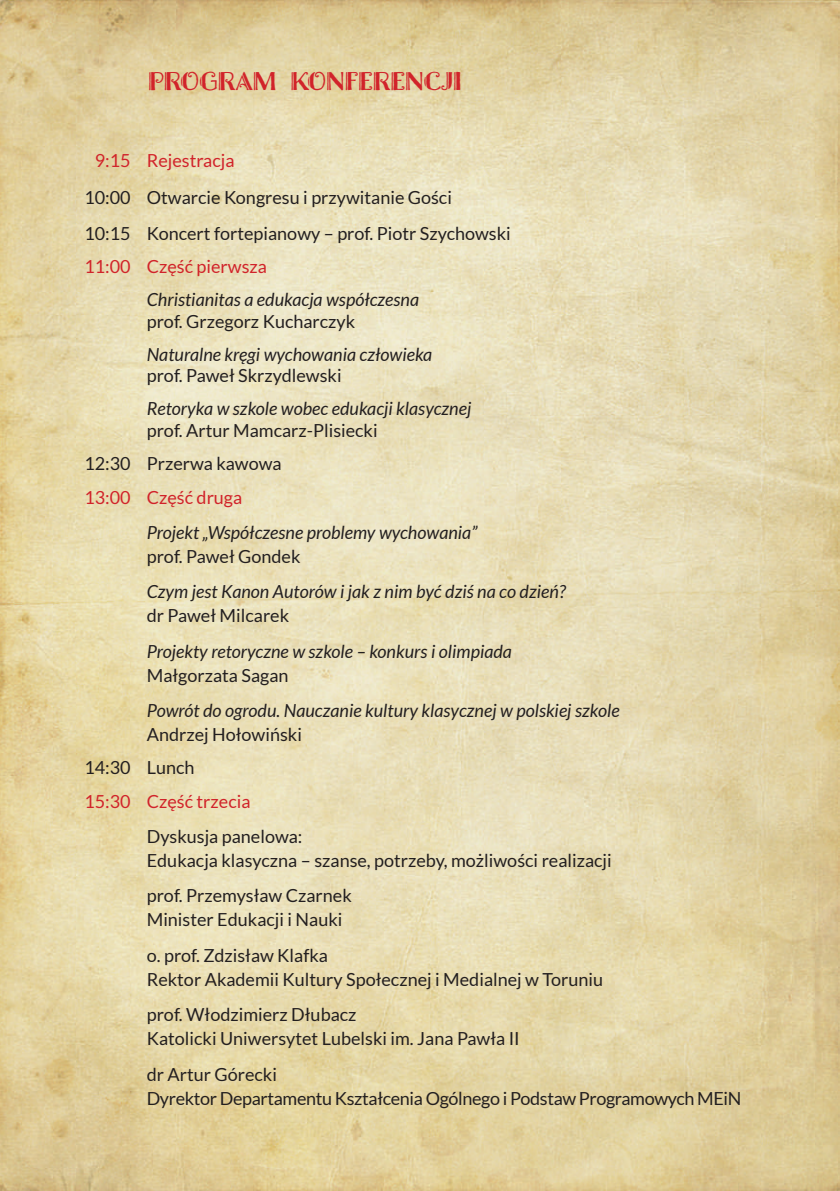
<style>
.page{position:relative;width:840px;height:1191px;background:#fff}
.page>*{position:absolute;margin:0;border:0;box-sizing:border-box;transform-origin:0 0}
.t1{font:24px "Charcuterie Deco";color:#d1232a}
.t2{font:18px/24px "Lato";color:#231f20}
.t3{font:italic 18px "Lato";color:#231f20}
.t4{font:18px/24px "Lato";letter-spacing:-.02em;color:#231f20}
.t5{font:18px "Lato";color:#d1232a}
</style>
<div class="page">
<img style="left:0;top:0;width:839px;height:1191px">
<h1 class="t1" style="left:148px;top:65px;width:315px">PROGRAM KONFERENCJI</h1>
<p class="t5" style="left:95px;top:151px;width:141px">9:15 Rejestracja</p>
<p class="t2" style="left:84px;top:179px;width:427px;line-height:36.2px">10:00 Otwarcie Kongresu i przywitanie Gości<br>10:15 Koncert fortepianowy – prof. Piotr Szychowski</p>
<p class="t5" style="left:84px;top:256px;width:184px">11:00 Część pierwsza</p>
<p class="t3" style="left:147px;top:289px;width:274px">Christianitas a edukacja współczesna</p>
<p class="t2" style="left:147px;top:309px;width:210px">prof. Grzegorz Kucharczyk</p>
<p class="t3" style="left:147px;top:344px;width:287px">Naturalne kręgi wychowania człowieka</p>
<p class="t2" style="left:147px;top:363px;width:196px">prof. Paweł Skrzydlewski</p>
<p class="t3" style="left:147px;top:398px;width:326px">Retoryka w szkole wobec edukacji klasycznej</p>
<p class="t2" style="left:84px;top:413px;width:294px;line-height:33.6px;text-indent:62px">prof. Artur Mamcarz-Plisiecki<br>12:30 Przerwa kawowa</p>
<p class="t5" style="left:84px;top:487px;width:159px">13:00 Część druga</p>
<p class="t3" style="left:147px;top:522px;width:332px">Projekt „Współczesne problemy wychowania”</p>
<p class="t2" style="left:147px;top:544px;width:155px">prof. Paweł Gondek</p>
<p class="t3" style="left:147px;top:582px;width:420px">Czym jest Kanon Autorów i jak z nim być dziś na co dzień?</p>
<p class="t2" style="left:147px;top:604px;width:144px">dr Paweł Milcarek</p>
<p class="t3" style="left:147px;top:641px;width:366px">Projekty retoryczne w szkole – konkurs i olimpiada</p>
<p class="t2" style="left:147px;top:663px;width:143px">Małgorzata Sagan</p>
<p class="t3" style="left:147px;top:700px;width:474px">Powrót do ogrodu. Nauczanie kultury klasycznej w polskiej szkole</p>
<p class="t2" style="left:84px;top:717px;width:219px;line-height:33.4px;text-indent:62px">Andrzej Hołowiński<br>14:30 Lunch</p>
<p class="t5" style="left:84px;top:791px;width:167px">15:30 Część trzecia</p>
<p class="t2" style="left:147px;top:824px;width:466px">Dyskusja panelowa:<br>Edukacja klasyczna – szanse, potrzeby, możliwości realizacji</p>
<p class="t2" style="left:147px;top:884px;width:206px">prof. Przemysław Czarnek<br>Minister Edukacji i Nauki</p>
<p class="t2" style="left:147px;top:943px;width:457px">o. prof. Zdzisław Klafka<br>Rektor Akademii Kultury Społecznej i Medialnej w Toruniu</p>
<p class="t2" style="left:147px;top:1002px;width:374px">prof. Włodzimierz Dłubacz<br>Katolicki Uniwersytet Lubelski im. Jana Pawła II</p>
<p class="t4" style="left:147px;top:1062px;width:595px">dr Artur Górecki<br>Dyrektor Departamentu Kształcenia Ogólnego i Podstaw Programowych MEiN</p>
</div>
